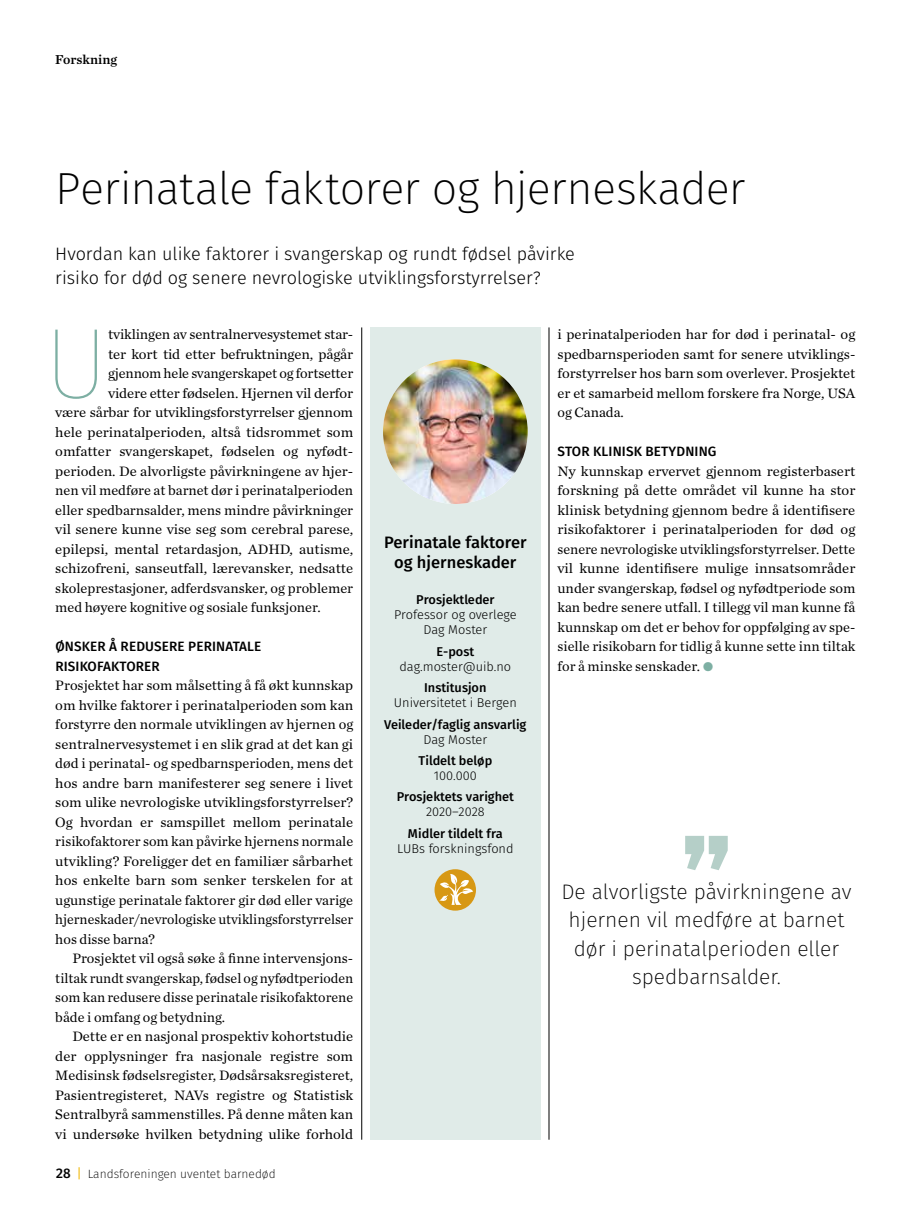
<style>
.page{position:relative;width:915px;height:1212px;background:#fff}
.page>*{position:absolute;margin:0;border:0;box-sizing:border-box;transform-origin:0 0}
.t1{font:100 100.2px "Fira Sans";color:#7dafa3}
.t2{font:200 45px "Fira Sans";letter-spacing:-.02em;color:#000}
.t3{font:200 21px/28.5px "Fira Sans";color:#000;text-align:center}
.t4{font:300 18px/24px "Fira Sans";color:#000}
.t5{font:500 16.5px/19.8px "Fira Sans";color:#000;text-align:center}
.t6{font:14.25px/19.5px "Chronicle Text G1";color:#000;text-align:justify}
.t7{font:500 13.5px/19.5px "Fira Sans";letter-spacing:.01em;color:#000}
.t8{font:13.5px "Chronicle Text G1 Semi";color:#000}
.t9{font:300 12.75px/15px "Fira Sans";color:#000;text-align:center}
.t10{font:500 12.75px "Fira Sans";color:#000}
.t11{font:200 12px "Fira Sans";color:#000}
.s1{font-weight:500;font-size:13.5px}
.s2{font-weight:400;font-size:13.35px;color:#f0b600}
.s3{color:#7dafa3}
</style>
<div class="page">
<div style="left:370px;top:327px;width:170px;height:813px;background:#e0ebe8"></div>
<img style="left:383px;top:359px;width:144px;height:145px;border-radius:72px">
<hr style="left:548px;top:327px;width:1px;height:813px;background:#000">
<hr style="left:361px;top:327px;width:1px;height:813px;background:#000">
<svg style="left:434px;top:869px;width:42px;height:42px"></svg>
<svg style="left:439px;top:874px;width:34px;height:31px"></svg>
<svg style="left:685px;top:836px;width:42px;height:34px"></svg>
<p class="t8" style="left:55px;top:49px;width:63px">Forskning</p>
<h2 class="t2" style="left:55px;top:157px;width:691px">Perinatale faktorer og hjerneskader</h2>
<p class="t4" style="left:55px;top:242px;width:521px">Hvordan kan ulike faktorer i svangerskap og rundt fødsel påvirke risiko for død og senere nevrologiske utviklingsforstyrrelser?</p>
<h1 class="t1" style="left:44px;top:293px;width:66px">U</h1>
<p class="t6" style="left:108px;top:324px;width:246px">tviklingen av sentralnervesystemet star-</p>
<p class="t6" style="left:108px;top:343px;width:246px">ter kort tid etter befruktningen, pågår</p>
<p class="t6" style="left:108px;top:363px;width:246px">gjennom hele svangerskapet og fortsetter</p>
<p class="t6" style="left:108px;top:382px;width:246px">videre etter fødselen. Hjernen vil derfor</p>
<p class="t6" style="left:55px;top:402px;width:299px">være sårbar for utviklingsforstyrrelser gjennom</p>
<p class="t6" style="left:55px;top:421px;width:299px">hele perinatalperioden, altså tidsrommet som</p>
<p class="t6" style="left:55px;top:441px;width:299px">omfatter svangerskapet, fødselen og nyfødt-</p>
<p class="t6" style="left:55px;top:460px;width:299px">perioden. De alvorligste påvirkningene av hjer-</p>
<p class="t6" style="left:55px;top:480px;width:299px">nen vil medføre at barnet dør i perinatalperioden</p>
<p class="t6" style="left:55px;top:499px;width:299px">eller spedbarnsalder, mens mindre påvirkninger</p>
<p class="t6" style="left:55px;top:519px;width:299px">vil senere kunne vise seg som cerebral parese,</p>
<p class="t6" style="left:55px;top:538px;width:299px">epilepsi, mental retardasjon, ADHD, autisme,</p>
<p class="t6" style="left:55px;top:558px;width:299px">schizofreni, sanseutfall, lærevansker, nedsatte</p>
<p class="t6" style="left:55px;top:577px;width:299px">skoleprestasjoner, adferdsvansker, og problemer</p>
<p class="t6" style="left:55px;top:597px;width:267px">med høyere kognitive og sosiale funksjoner.</p>
<p class="t7" style="left:55px;top:637px;width:207px">ØNSKER Å REDUSERE PERINATALE<br>RISIKOFAKTORER</p>
<p class="t6" style="left:55px;top:675px;width:299px">Prosjektet har som målsetting å få økt kunnskap om hvilke faktorer i perinatalperioden som kan forstyrre den normale utviklingen av hjernen og sentralnervesystemet i en slik grad at det kan gi død i perinatal- og spedbarnsperioden, mens det hos andre barn manifesterer seg senere i livet som ulike nevrologiske utviklingsforstyrrelser?<br>Og hvordan er samspillet mellom perinatale risikofaktorer som kan påvirke hjernens normale utvikling? Foreligger det en familiær sårbarhet hos enkelte barn som senker terskelen for at ugunstige perinatale faktorer gir død eller varige hjerneskader/nevrologiske utviklingsforstyrrelser hos disse barna?</p>
<p class="t6" style="left:55px;top:948px;width:299px;text-indent:17px">Prosjektet vil også søke å finne intervensjons&shy;tiltak rundt svangerskap, fødsel og nyfødtperioden som kan redusere disse perinatale risikofaktorene både i omfang og betydning.</p>
<p class="t6" style="left:55px;top:1026px;width:299px;text-indent:17px">Dette er en nasjonal prospektiv kohortstudie der opplysninger fra nasjonale registre som Medisinsk fødselsregister, Dødsårsaksregisteret, Pasientregisteret, NAVs registre og Statistisk Sentralbyrå sammenstilles. På denne måten kan vi undersøke hvilken betydning ulike forhold</p>
<p class="t11" style="left:56px;top:1165px;width:221px"><span class="s1">28</span> <span class="s2">|</span> Landsforeningen uventet barnedød</p>
<p class="t5" style="left:384px;top:532px;width:144px">Perinatale faktorer og hjerneskader</p>
<p class="t10" style="left:416px;top:591px;width:80px">Prosjektleder</p>
<p class="t9" style="left:394px;top:607px;width:124px">Professor og overlege<br>Dag Moster</p>
<p class="t10" style="left:436px;top:642px;width:39px">E-post</p>
<p class="t9" style="left:399px;top:659px;width:113px">dag.moster@uib.no</p>
<p class="t10" style="left:424px;top:679px;width:64px">Institusjon</p>
<p class="t9" style="left:394px;top:695px;width:124px">Universitetet i Bergen</p>
<p class="t10" style="left:384px;top:715px;width:144px">Veileder/faglig ansvarlig</p>
<p class="t9" style="left:423px;top:731px;width:65px">Dag Moster</p>
<p class="t10" style="left:418px;top:751px;width:75px">Tildelt beløp</p>
<p class="t9" style="left:433px;top:768px;width:44px">100.000</p>
<p class="t10" style="left:396px;top:788px;width:119px">Prosjektets varighet</p>
<p class="t9" style="left:426px;top:804px;width:60px">2020–2028</p>
<p class="t10" style="left:408px;top:824px;width:96px">Midler tildelt fra</p>
<p class="t9" style="left:397px;top:841px;width:118px">LUBs forskningsfond</p>
<p class="t6" style="left:557px;top:324px;width:299px">i perinatalperioden har for død i perinatal- og spedbarnsperioden samt for senere utviklings&shy;forstyrrelser hos barn som overlever. Prosjektet er et samarbeid mellom forskere fra Norge, USA og Canada.</p>
<p class="t7" style="left:557px;top:442px;width:160px">STOR KLINISK BETYDNING</p>
<p class="t6" style="left:557px;top:460px;width:299px">Ny kunnskap ervervet gjennom registerbasert forskning på dette området vil kunne ha stor klinisk betydning gjennom bedre å identifisere risikofaktorer i perinatalperioden for død og senere nevrologiske utviklingsforstyrrelser. Dette vil kunne identifisere mulige innsatsområder under svangerskap, fødsel og nyfødtperiode som kan bedre senere utfall. I tillegg vil man kunne få kunnskap om det er behov for oppfølging av spe&shy;sielle risikobarn for tidlig å kunne sette inn tiltak for å minske senskader. <span class="s3">•</span></p>
<h3 class="t3" style="left:561px;top:877px;width:292px">De alvorligste påvirkningene av hjernen vil medføre at barnet dør i perinatalperioden eller spedbarnsalder.</h3>
</div>
